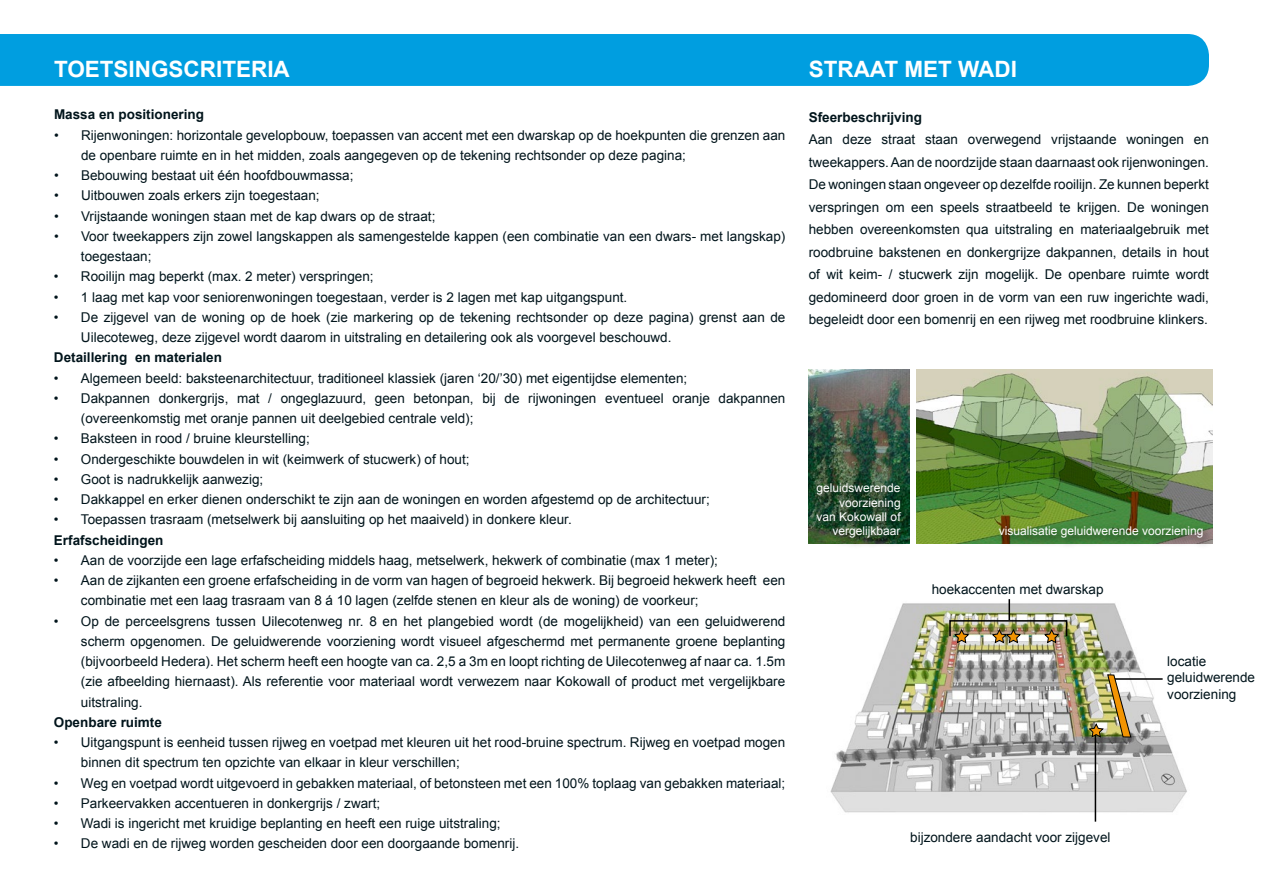
<style>
.page{position:relative;width:1263px;height:893px;background:#fff}
.page>*{position:absolute;margin:0;border:0;box-sizing:border-box;transform-origin:0 0}
.t1{font:700 22.5px "Arial";color:#fff}
.t2{font:13.5px/20.2px "Arial";color:#01141b}
.t3{font:700 13.5px "Arial";color:#01141b}
.t4{font:12px/14.4px "Arial";color:#fff;text-align:right}
</style>
<div class="page">
<div style="left:0;top:34px;width:1209px;height:52px;background:#009ee0"></div>
<img style="left:916px;top:369px;width:296px;height:174px">
<img style="left:809px;top:369px;width:100px;height:174px">
<div style="left:994px;top:521px;width:221px;height:28px;background:#000;opacity:.75"></div>
<img style="left:830px;top:599px;width:357px;height:223px">
<svg style="left:953px;top:629px;width:17px;height:15px"></svg>
<svg style="left:991px;top:629px;width:30px;height:15px"></svg>
<svg style="left:1043px;top:629px;width:17px;height:15px"></svg>
<div style="left:949px;top:620px;width:118px;height:17px;border:2px solid #000"></div>
<hr style="left:1008px;top:599px;width:2px;height:21px;background:#000">
<hr style="left:1112px;top:678px;width:50px;height:2px;background:#000">
<hr style="left:1095px;top:733px;width:1px;height:89px;background:#000">
<img style="left:1088px;top:674px;width:44px;height:64px">
<div style="left:811px;top:478px;width:101px;height:71px;background:#000;opacity:.75"></div>
<h1 class="t1" style="left:54px;top:54px;width:237px">TOETSINGSCRITERIA</h1>
<p class="t3" style="left:54px;top:106px;width:152px">Massa en positionering</p>
<p class="t2" style="left:81px;top:125px;width:706px;text-indent:-27px">• Rijenwoningen: horizontale gevelopbouw, toepassen van accent met een dwarskap op de hoekpunten die grenzen aan de openbare ruimte en in het midden, zoals aangegeven op de tekening rechtsonder op deze pagina;</p>
<p class="t2" style="left:54px;top:165px;width:301px">• Bebouwing bestaat uit één hoofdbouwmassa;</p>
<p class="t2" style="left:54px;top:186px;width:267px">• Uitbouwen zoals erkers zijn toegestaan;</p>
<p class="t2" style="left:54px;top:206px;width:383px">• Vrijstaande woningen staan met de kap dwars op de straat;</p>
<p class="t2" style="left:81px;top:226px;width:706px;text-indent:-27px">• Voor tweekappers zijn zowel langskappen als samengestelde kappen (een combinatie van een dwars- met langskap) toegestaan;</p>
<p class="t2" style="left:54px;top:267px;width:321px">• Rooilijn mag beperkt (max. 2 meter) verspringen;</p>
<p class="t2" style="left:54px;top:287px;width:575px">• 1 laag met kap voor seniorenwoningen toegestaan, verder is 2 lagen met kap uitgangspunt.</p>
<p class="t2" style="left:81px;top:307px;width:706px;text-indent:-27px">• De zijgevel van de woning op de hoek (zie markering op de tekening rechtsonder op deze pagina) grenst aan de<br>Uilecoteweg, deze zijgevel wordt daarom in uitstraling en detailering ook als voorgevel beschouwd.</p>
<p class="t3" style="left:54px;top:349px;width:170px">Detaillering en materialen</p>
<p class="t2" style="left:54px;top:368px;width:635px">• Algemeen beeld: baksteenarchitectuur, traditioneel klassiek (jaren ‘20/’30) met eigentijdse elementen;</p>
<p class="t2" style="left:81px;top:388px;width:706px;text-indent:-27px">• Dakpannen donkergrijs, mat / ongeglazuurd, geen betonpan, bij de rijwoningen eventueel oranje dakpannen (overeenkomstig met oranje pannen uit deelgebied centrale veld);</p>
<p class="t2" style="left:54px;top:429px;width:257px">• Baksteen in rood / bruine kleurstelling;</p>
<p class="t2" style="left:54px;top:449px;width:417px">• Ondergeschikte bouwdelen in wit (keimwerk of stucwerk) of hout;</p>
<p class="t2" style="left:54px;top:469px;width:211px">• Goot is nadrukkelijk aanwezig;</p>
<p class="t2" style="left:54px;top:489px;width:657px">• Dakkappel en erker dienen onderschikt te zijn aan de woningen en worden afgestemd op de architectuur;</p>
<p class="t2" style="left:54px;top:510px;width:519px">• Toepassen trasraam (metselwerk bij aansluiting op het maaiveld) in donkere kleur.</p>
<p class="t3" style="left:54px;top:531px;width:111px">Erfafscheidingen</p>
<p class="t2" style="left:54px;top:550px;width:665px">• Aan de voorzijde een lage erfafscheiding middels haag, metselwerk, hekwerk of combinatie (max 1 meter);</p>
<p class="t2" style="left:81px;top:570px;width:706px;text-indent:-27px">• Aan de zijkanten een groene erfafscheiding in de vorm van hagen of begroeid hekwerk. Bij begroeid hekwerk heeft een combinatie met een laag trasraam van 8 á 10 lagen (zelfde stenen en kleur als de woning) de voorkeur;</p>
<p class="t2" style="left:81px;top:611px;width:706px;text-align:justify;text-indent:-27px">• Op de perceelsgrens tussen Uilecotenweg nr. 8 en het plangebied wordt (de mogelijkheid) van een geluidwerend scherm opgenomen. De geluidwerende voorziening wordt visueel afgeschermd met permanente groene beplanting (bijvoorbeeld Hedera). Het scherm heeft een hoogte van ca. 2,5 a 3m en loopt richting de Uilecotenweg af naar ca. 1.5m (zie afbeelding hiernaast). Als referentie voor materiaal wordt verwezem naar Kokowall of product met vergelijkbare uitstraling.</p>
<p class="t3" style="left:54px;top:713px;width:110px">Openbare ruimte</p>
<p class="t2" style="left:81px;top:732px;width:706px;text-indent:-27px">• Uitgangspunt is eenheid tussen rijweg en voetpad met kleuren uit het rood-bruine spectrum. Rijweg en voetpad mogen binnen dit spectrum ten opzichte van elkaar in kleur verschillen;</p>
<p class="t2" style="left:54px;top:773px;width:733px">• Weg en voetpad wordt uitgevoerd in gebakken materiaal, of betonsteen met een 100% toplaag van gebakken materiaal;</p>
<p class="t2" style="left:54px;top:793px;width:328px">• Parkeervakken accentueren in donkergrijs / zwart;</p>
<p class="t2" style="left:54px;top:813px;width:448px">• Wadi is ingericht met kruidige beplanting en heeft een ruige uitstraling;</p>
<p class="t2" style="left:54px;top:834px;width:467px">• De wadi en de rijweg worden gescheiden door een doorgaande bomenrij.</p>
<h1 class="t1" style="left:809px;top:54px;width:210px">STRAAT MET WADI</h1>
<p class="t3" style="left:809px;top:108px;width:115px">Sfeerbeschrijving</p>
<p class="t2" style="left:809px;top:128px;width:402px;line-height:22.5px;text-align:justify">Aan deze straat staan overwegend vrijstaande woningen en tweekappers. Aan de noordzijde staan daarnaast ook rijenwoningen.<br>De woningen staan ongeveer op dezelfde rooilijn. Ze kunnen beperkt verspringen om een speels straatbeeld te krijgen. De woningen hebben overeenkomsten qua uitstraling en materiaalgebruik met roodbruine bakstenen en donkergrijze dakpannen, details in hout of wit keim- / stucwerk zijn mogelijk. De openbare ruimte wordt gedomineerd door groen in de vorm van een ruw ingerichte wadi, begeleidt door een bomenrij en een rijweg met roodbruine klinkers.</p>
<p class="t4" style="left:817px;top:481px;width:86px">geluidswerende voorziening<br>van Kokowall of vergelijkbaar</p>
<p class="t4" style="left:999px;top:524px;width:206px">visualisatie geluidwerende voorziening</p>
<p class="t2" style="left:932px;top:579px;width:173px">hoekaccenten met dwarskap</p>
<p class="t2" style="left:1167px;top:653px;width:89px;line-height:16.2px">locatie geluidwerende voorziening</p>
<p class="t2" style="left:910px;top:827px;width:202px">bijzondere aandacht voor zijgevel</p>
</div>
